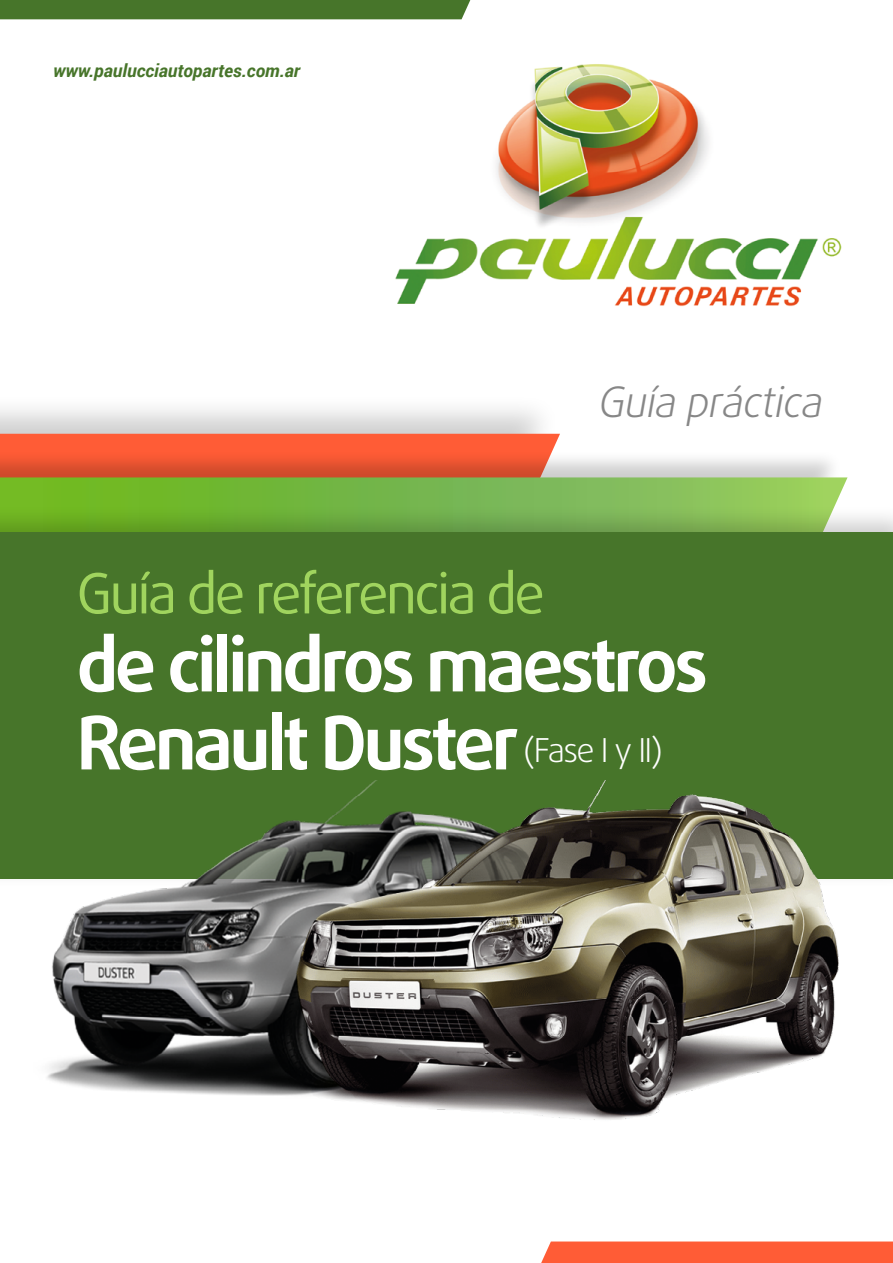
<style>
.page{position:relative;width:893px;height:1263px;background:#fff}
.page>*{position:absolute;margin:0;border:0;box-sizing:border-box;transform-origin:0 0}
.t1{font:700 73.5px/78px "Daxline Pro";letter-spacing:-.05em;color:#fff}
.t2{font:55.5px "Daxline Pro";letter-spacing:-.05em;color:#a0d45e}
.t3{font:italic 300 42px "Daxline Pro";color:#878787}
.t4{font:300 33px "Daxline Pro";letter-spacing:-.05em;color:#fff}
.t5{font:italic 700 18px "Roboto";color:#47752a}
</style>
<div class="page">
<div style="left:0;top:394px;width:562px;height:108px;background:#000;opacity:.2"></div>
<div style="left:0;top:434px;width:560px;height:16px;background:#ff5c36"></div>
<div style="left:0;top:450px;width:843px;height:142px;background:#000;opacity:.2"></div>
<svg style="left:0;top:477px;width:847px;height:27px;background:#7ebb48"></svg>
<div style="left:0;top:0;width:470px;height:19px;background:#47752a"></div>
<div style="left:541px;top:1241px;width:352px;height:22px;background:#ff5c36"></div>
<div style="left:0;top:504px;width:893px;height:385px;background:#000;opacity:.2"></div>
<div style="left:0;top:533px;width:893px;height:346px;background:#47752a"></div>
<img style="left:395px;top:64px;width:447px;height:243px">
<img style="left:0;top:780px;width:893px;height:340px">
<p class="t5" style="left:53px;top:58px;width:248px">www.paulucciautopartes.com.ar</p>
<p class="t3" style="left:597px;top:377px;width:235px">Guía práctica</p>
<p class="t2" style="left:77px;top:560px;width:470px">Guía de referencia de</p>
<p class="t1" style="left:77px;top:625px;width:633px">de cilindros maestros<br>Renault Duster</p>
<p class="t4" style="left:523px;top:730px;width:141px">(Fase I y II)</p>
</div>
